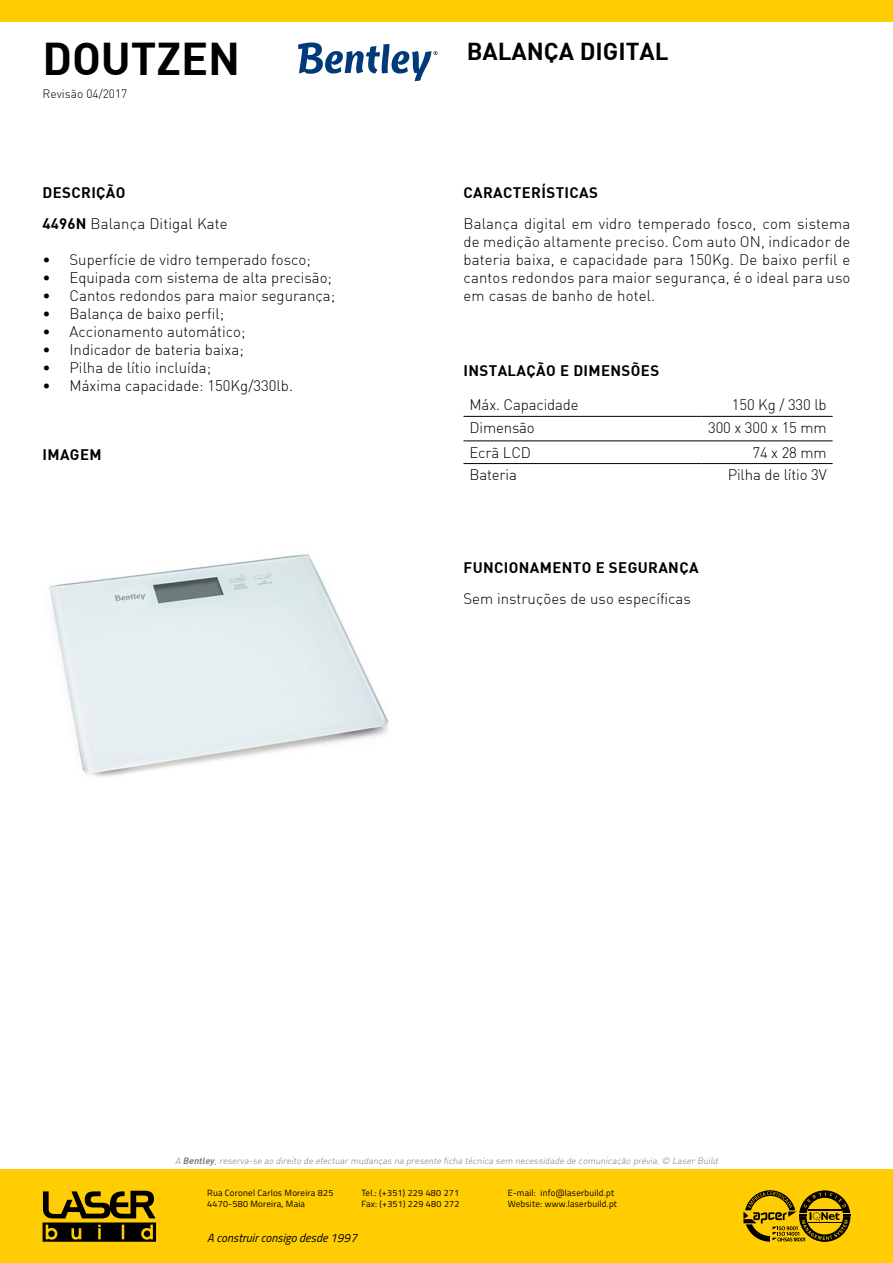
<style>
.page{position:relative;width:893px;height:1263px;background:#fff}
.page>*{position:absolute;margin:0;border:0;box-sizing:border-box;transform-origin:0 0}
.t1{font:700 45px "DI Nbek";color:#000}
.t2{font:700 24px "DI Nbek";color:#000}
.t3{font:300 15px/18px "DI Nbek";color:#000;text-align:justify}
.t4{font:700 15px "DI Nbek";letter-spacing:.025em;color:#000}
.t5{font:italic 12px "Titillium";color:#000}
.t6{font:300 12px "DI Nbek";color:#000}
.t7{font:9px/10.8px "Titillium";letter-spacing:.025em;color:#000}
.t8{font:italic 300 9px "DI Nbek";color:#7c7b7b}
.s1{font-weight:700}
</style>
<div class="page">
<div style="left:0;top:0;width:893px;height:21px;background:#ffcd02"></div>
<div style="left:0;top:1169px;width:893px;height:94px;background:#ffcd02"></div>
<svg style="left:43px;top:1191px;width:113px;height:51px"></svg>
<svg style="left:743px;top:1190px;width:107px;height:52px"></svg>
<svg style="left:298px;top:43px;width:139px;height:38px"></svg>
<img style="left:49px;top:554px;width:340px;height:223px">
<hr style="left:463px;top:416px;width:238px;height:1px;background:#000">
<hr style="left:701px;top:416px;width:132px;height:1px;background:#000">
<hr style="left:463px;top:441px;width:238px;height:1px;background:#000">
<hr style="left:701px;top:441px;width:132px;height:1px;background:#000">
<hr style="left:463px;top:463px;width:238px;height:1px;background:#000">
<hr style="left:701px;top:463px;width:132px;height:1px;background:#000">
<h1 class="t1" style="left:43px;top:29px;width:199px">DOUTZEN</h1>
<h2 class="t2" style="left:467px;top:35px;width:203px">BALANÇA DIGITAL</h2>
<p class="t6" style="left:43px;top:86px;width:86px">Revisão 04/2017</p>
<p class="t4" style="left:43px;top:183px;width:85px">DESCRIÇÃO</p>
<p class="t4" style="left:463px;top:183px;width:136px">CARACTERÍSTICAS</p>
<p class="t3" style="left:43px;top:214px;width:187px"><span class="s1">4496N</span> Balança Ditigal Kate</p>
<p class="t3" style="left:43px;top:250px;width:270px">• Superfície de vidro temperado fosco;</p>
<p class="t3" style="left:43px;top:268px;width:291px">• Equipada com sistema de alta precisão;</p>
<p class="t3" style="left:43px;top:286px;width:294px">• Cantos redondos para maior segurança;</p>
<p class="t3" style="left:43px;top:304px;width:183px">• Balança de baixo perfil;</p>
<p class="t3" style="left:43px;top:322px;width:204px">• Accionamento automático;</p>
<p class="t3" style="left:43px;top:340px;width:203px">• Indicador de bateria baixa;</p>
<p class="t3" style="left:43px;top:358px;width:170px">• Pilha de lítio incluída;</p>
<p class="t3" style="left:43px;top:376px;width:252px">• Máxima capacidade: 150Kg/330lb.</p>
<p class="t4" style="left:43px;top:444px;width:61px">IMAGEM</p>
<p class="t3" style="left:463px;top:214px;width:388px">Balança digital em vidro temperado fosco, com sistema de medição altamente preciso. Com auto ON, indicador de bateria baixa, e capacidade para 150Kg. De baixo perfil e cantos redondos para maior segurança, é o ideal para uso em casas de banho de hotel.</p>
<p class="t4" style="left:463px;top:361px;width:197px">INSTALAÇÃO E DIMENSÕES</p>
<p class="t3" style="left:469px;top:396px;width:111px">Máx. Capacidade</p>
<p class="t3" style="left:732px;top:396px;width:96px">150 Kg / 330 lb</p>
<p class="t3" style="left:469px;top:418px;width:67px">Dimensão</p>
<p class="t3" style="left:708px;top:418px;width:120px">300 x 300 x 15 mm</p>
<p class="t3" style="left:469px;top:443px;width:63px">Ecrã LCD</p>
<p class="t3" style="left:752px;top:443px;width:76px">74 x 28 mm</p>
<p class="t3" style="left:469px;top:466px;width:49px">Bateria</p>
<p class="t3" style="left:728px;top:466px;width:100px">Pilha de lítio 3V</p>
<p class="t4" style="left:463px;top:558px;width:237px">FUNCIONAMENTO E SEGURANÇA</p>
<p class="t3" style="left:463px;top:589px;width:229px">Sem instruções de uso específicas</p>
<p class="t8" style="left:175px;top:1155px;width:546px">A <span class="s1">Bentley</span>,reserva-se ao direito de efectuar mudanças na presente ficha técnica sem necessidade de comunicação prévia.© Laser Build</p>
<p class="t7" style="left:207px;top:1187px;width:128px">Rua Coronel Carlos Moreira 825<br>4470-580 Moreira, Maia</p>
<p class="t7" style="left:361px;top:1187px;width:100px">Tel.: (+351) 229 480 271<br>Fax: (+351) 229 480 272</p>
<p class="t7" style="left:508px;top:1187px;width:111px">E-mail: info@laserbuild.pt<br>Website: www.laserbuild.pt</p>
<p class="t5" style="left:207px;top:1229px;width:151px">A construir consigo desde 1997</p>
</div>
